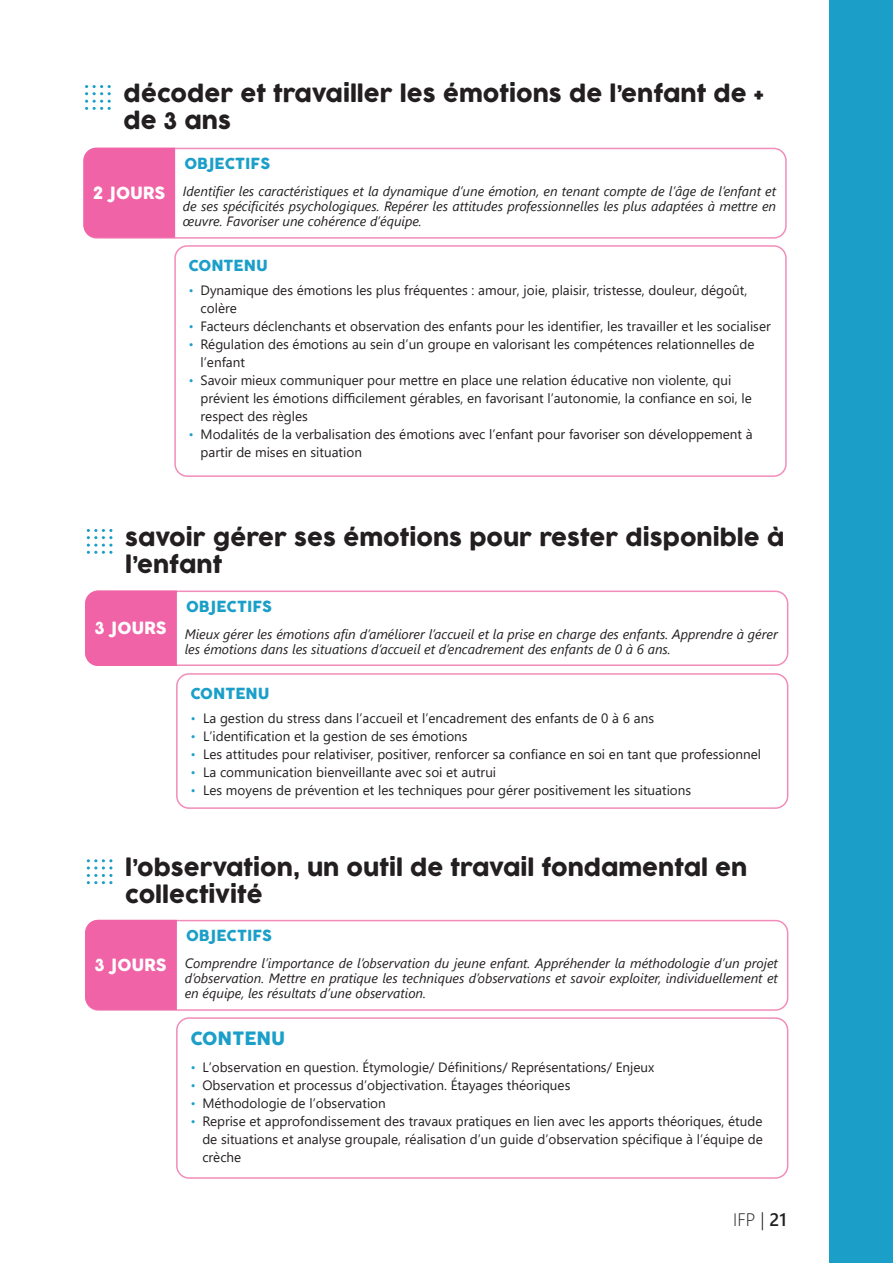
<style>
.page{position:relative;width:893px;height:1263px;background:#fff}
.page>*{position:absolute;margin:0;border:0;box-sizing:border-box;transform-origin:0 0}
.t1{font:22.5px/27px "COCOGOOSE";color:#231f20}
.t2{font:18px "COCOGOOSE";color:#1b9fc9}
.t3{font:300 18px "Segoe UI";color:#231f20}
.t4{font:16.5px "COCOGOOSE";color:#fff}
.t5{font:15px "COCOGOOSE";color:#1b9fc9}
.t6{font:13.5px/18px "Segoe UI";color:#231f20}
.t7{font:italic 13.5px/15px "Segoe UI";color:#231f20;text-align:justify}
.s1{color:#1b9fc9}
.s2{color:#000}
.s3{font-weight:600}
</style>
<div class="page">
<svg style="left:85px;top:85px;width:26px;height:25px"></svg>
<div style="left:84px;top:148px;width:703px;height:91px;border:2px solid #f28cba;border-radius:12px"></div>
<div style="left:83px;top:147px;width:93px;height:91px;background:#f063a6"></div>
<div style="left:174px;top:245px;width:613px;height:232px;border:2px solid #f28cba;border-radius:12px"></div>
<svg style="left:87px;top:529px;width:25px;height:25px"></svg>
<div style="left:85px;top:591px;width:703px;height:75px;border:2px solid #f28cba;border-radius:12px"></div>
<div style="left:85px;top:590px;width:93px;height:76px;background:#f063a6"></div>
<div style="left:176px;top:673px;width:612px;height:136px;border:2px solid #f28cba;border-radius:12px"></div>
<svg style="left:87px;top:859px;width:25px;height:25px"></svg>
<div style="left:85px;top:920px;width:703px;height:91px;border:2px solid #f28cba;border-radius:12px"></div>
<div style="left:85px;top:919px;width:93px;height:92px;background:#f063a6"></div>
<div style="left:176px;top:1017px;width:612px;height:162px;border:2px solid #f28cba;border-radius:12px"></div>
<div style="left:829px;top:0;width:64px;height:1263px;background:#1b9fc9"></div>
<h1 class="t1" style="left:123px;top:80px;width:642px">décoder et travailler les émotions de l’enfant de + de 3 ans</h1>
<p class="t5" style="left:184px;top:152px;width:87px">OBJECTIFS</p>
<p class="t7" style="left:183px;top:181px;width:595px">Identifier les caractéristiques et la dynamique d’une émotion, en tenant compte de l’âge de l’enfant et de ses spécificités psychologiques. Repérer les attitudes professionnelles les plus adaptées à mettre en œuvre. Favoriser une cohérence d’équipe.</p>
<p class="t4" style="left:93px;top:180px;width:74px">2 JOURS</p>
<p class="t5" style="left:189px;top:254px;width:81px">CONTENU</p>
<p class="t6" style="left:189px;top:280px;width:560px"><span class="s1">۰</span> Dynamique des émotions les plus fréquentes : amour, joie, plaisir, tristesse, douleur, dégoût,</p>
<p class="t6" style="left:201px;top:298px;width:38px">colère</p>
<p class="t6" style="left:189px;top:316px;width:584px"><span class="s1">۰</span> Facteurs déclenchants et observation des enfants pour les identifier, les travailler et les socialiser</p>
<p class="t6" style="left:189px;top:334px;width:567px"><span class="s1">۰</span> Régulation des émotions au sein d’un groupe en valorisant les compétences relationnelles de</p>
<p class="t6" style="left:201px;top:352px;width:46px">l’enfant</p>
<p class="t6" style="left:189px;top:370px;width:544px"><span class="s1">۰</span> Savoir mieux communiquer pour mettre en place une relation éducative non violente, qui</p>
<p class="t6" style="left:201px;top:388px;width:553px">prévient les émotions difficilement gérables, en favorisant l’autonomie, la confiance en soi, le</p>
<p class="t6" style="left:201px;top:406px;width:109px">respect des règles</p>
<p class="t6" style="left:189px;top:424px;width:566px"><span class="s1">۰</span> Modalités de la verbalisation des émotions avec l’enfant pour favoriser son développement à</p>
<p class="t6" style="left:201px;top:442px;width:163px">partir de mises en situation</p>
<h1 class="t1" style="left:125px;top:524px;width:661px">savoir gérer ses émotions pour rester disponible à l’enfant</h1>
<p class="t5" style="left:186px;top:595px;width:87px">OBJECTIFS</p>
<p class="t7" style="left:185px;top:624px;width:595px">Mieux gérer les émotions afin d’améliorer l’accueil et la prise en charge des enfants. Apprendre à gérer les émotions dans les situations d’accueil et d’encadrement des enfants de 0 à 6 ans.</p>
<p class="t4" style="left:95px;top:616px;width:73px">3 JOURS</p>
<p class="t5" style="left:190px;top:682px;width:81px">CONTENU</p>
<p class="t6" style="left:190px;top:708px;width:572px"><span class="s1">۰</span> La gestion du stress dans l’accueil et l’encadrement des enfants de 0 à 6 ans<br><span class="s1">۰</span> L’identification et la gestion de ses émotions<br><span class="s1">۰</span> Les attitudes pour relativiser, positiver, renforcer sa confiance en soi en tant que professionnel <span class="s1">۰</span> La communication bienveillante avec soi et autrui<br><span class="s1">۰</span> Les moyens de prévention et les techniques pour gérer positivement les situations</p>
<h1 class="t1" style="left:125px;top:855px;width:624px">l’observation, un outil de travail fondamental en collectivité</h1>
<p class="t5" style="left:186px;top:924px;width:87px">OBJECTIFS</p>
<p class="t7" style="left:185px;top:953px;width:595px">Comprendre l’importance de l’observation du jeune enfant. Appréhender la méthodologie d’un projet d’observation. Mettre en pratique les techniques d’observations et savoir exploiter, individuellement et en équipe, les résultats d’une observation.</p>
<p class="t4" style="left:95px;top:952px;width:73px">3 JOURS</p>
<h2 class="t2" style="left:190px;top:1025px;width:96px">CONTENU</h2>
<p class="t6" style="left:190px;top:1057px;width:465px"><span class="s1">۰</span> L’observation en question. Étymologie/ Définitions/ Représentations/ Enjeux</p>
<p class="t6" style="left:190px;top:1075px;width:382px"><span class="s1">۰</span> Observation et processus d’objectivation. Étayages théoriques</p>
<p class="t6" style="left:190px;top:1093px;width:197px"><span class="s1">۰</span> Méthodologie de l’observation</p>
<p class="t6" style="left:190px;top:1111px;width:574px"><span class="s1">۰</span> Reprise et approfondissement des travaux pratiques en lien avec les apports théoriques, étude</p>
<p class="t6" style="left:202px;top:1129px;width:562px">de situations et analyse groupale, réalisation d’un guide d’observation spécifique à l’équipe de</p>
<p class="t6" style="left:202px;top:1147px;width:40px">crèche</p>
<h2 class="t3" style="left:733px;top:1203px;width:55px">IFP <span class="s2">|</span> <span class="s3">21</span></h2>
</div>
